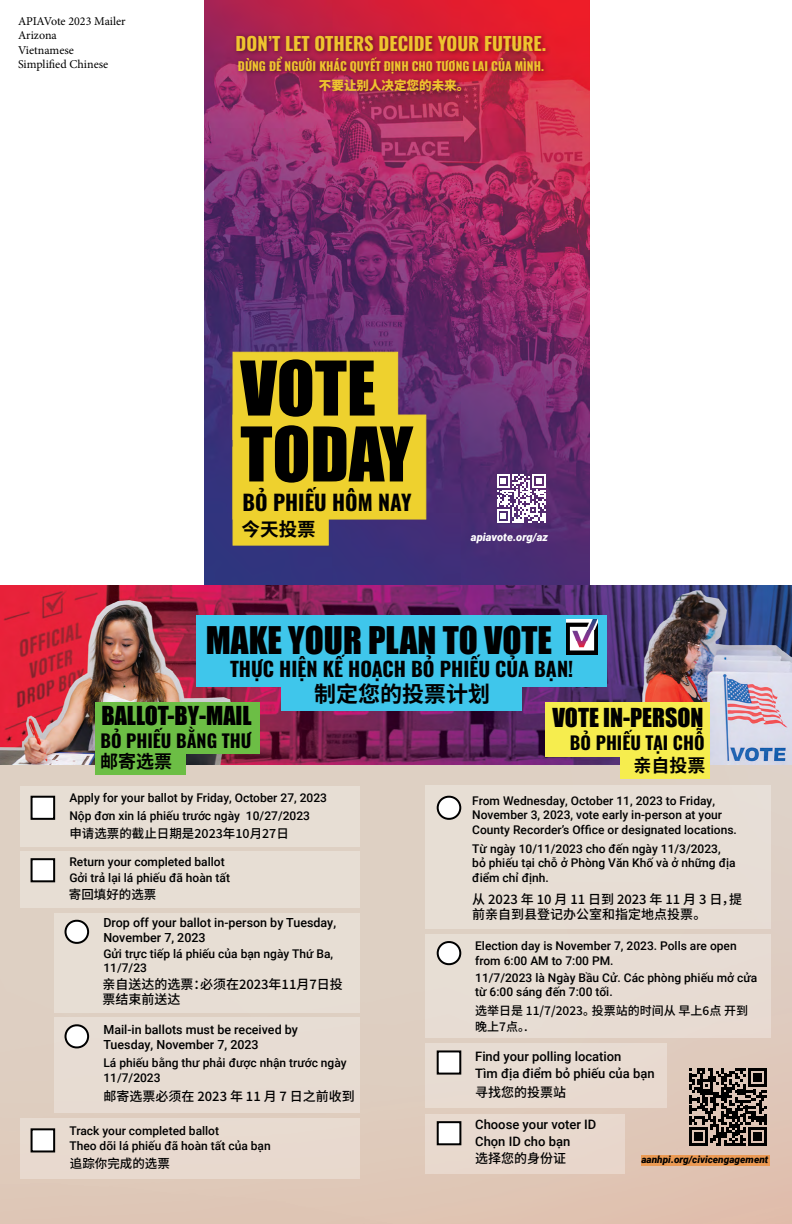
<style>
.page{position:relative;width:792px;height:1224px;background:#fff}
.page>*{position:absolute;margin:0;border:0;box-sizing:border-box;transform-origin:0 0}
.t1{font:69.6px/65.9px "Impact";color:#000}
.t2{font:35px "Impact";color:#000}
.t3{font:24px "Impact";color:#000}
.t4{font:700 22px "Noto Sans SC";color:#000}
.t5{font:21.3px "Oswald";color:#000}
.t6{font:20px "Oswald";color:#000}
.t7{font:18.6px "Oswald";color:#efc42f}
.t8{font:700 18.6px "Noto Sans SC";color:#000}
.t9{font:18px "Oswald";color:#000}
.t10{font:700 18px "Noto Sans SC";color:#000}
.t11{font:500 13px/15.6px "Noto Sans SC";color:#000}
.t12{font:500 13px "Roboto";color:#000}
.t13{font:500 12.5px/15px "Roboto";color:#000}
.t14{font:500 12.5px "Noto Sans SC";color:#000}
.t15{font:900 12.5px "Noto Sans SC";color:#efc42f}
.t16{font:12.1px "Oswald";color:#efc42f}
.t17{font:500 12px/14.4px "Roboto";color:#000}
.t18{font:12px/14.4px "Minion Pro";color:#000}
.t19{font:500 12px/15.6px "Noto Sans SC";color:#000}
.t20{font:italic 900 11.1px "Roboto";color:#fff}
.t21{font:italic 900 10px "Roboto";color:#000}
</style>
<div class="page">
<img style="left:205px;top:0;width:384px;height:585px">
<div style="left:233px;top:447px;width:96px;height:99px;background:#eed12e;border:1px solid #eed12e"></div>
<div style="left:233px;top:352px;width:165px;height:88px;background:#eed12e;border:1px solid #eed12e"></div>
<div style="left:233px;top:415px;width:193px;height:105px;background:#eed12e"></div>
<div style="left:233px;top:31px;width:318px;height:26px;background:#000;opacity:.48"></div>
<div style="left:234px;top:52px;width:315px;height:27px;background:#000;opacity:.48"></div>
<div style="left:316px;top:75px;width:151px;height:22px;background:#000;opacity:.48"></div>
<img style="left:0;top:1066px;width:790px;height:158px">
<div style="left:0;top:765px;width:792px;height:301px;background:#ded0c3"></div>
<img style="left:790px;top:765px;width:2px;height:166px">
<img style="left:0;top:585px;width:792px;height:180px">
<div style="left:197px;top:615px;width:410px;height:47px;background:#3fc6eb"></div>
<div style="left:197px;top:662px;width:410px;height:24px;background:#3fc6eb"></div>
<div style="left:281px;top:685px;width:241px;height:26px;background:#3fc6eb"></div>
<img style="left:566px;top:620px;width:32px;height:34px">
<div style="left:641px;top:1155px;width:128px;height:11px;background:#eb9953"></div>
<div style="left:20px;top:1118px;width:340px;height:61px;background:#e8d9cf"></div>
<div style="left:32px;top:1129px;width:22px;height:22px;background:#fff"></div>
<div style="left:31px;top:1128px;width:24px;height:24px;border:2px solid #000"></div>
<div style="left:55px;top:1017px;width:305px;height:96px;background:#e7dcd3"></div>
<div style="left:66px;top:1025px;width:22px;height:22px;background:#fff;border-radius:11px"></div>
<div style="left:65px;top:1024px;width:24px;height:24px;border:2px solid #000;border-radius:11px"></div>
<div style="left:55px;top:913px;width:305px;height:100px;background:#e7ded4"></div>
<div style="left:66px;top:921px;width:22px;height:22px;background:#fff;border-radius:11px"></div>
<div style="left:65px;top:920px;width:24px;height:24px;border:2px solid #000;border-radius:11px"></div>
<div style="left:20px;top:852px;width:340px;height:56px;background:#e7ded4"></div>
<div style="left:32px;top:859px;width:22px;height:22px;background:#fff"></div>
<div style="left:31px;top:858px;width:24px;height:24px;border:2px solid #000"></div>
<div style="left:20px;top:786px;width:340px;height:60px;background:#e7ded4"></div>
<div style="left:32px;top:797px;width:22px;height:22px;background:#fff"></div>
<div style="left:31px;top:796px;width:24px;height:24px;border:2px solid #000"></div>
<div style="left:95px;top:703px;width:165px;height:30px;background:#6cbe45"></div>
<div style="left:95px;top:727px;width:165px;height:26px;background:#6cbe45"></div>
<div style="left:95px;top:751px;width:91px;height:24px;background:#6cbe45"></div>
<div style="left:545px;top:703px;width:165px;height:29px;background:#f6ed4e"></div>
<div style="left:545px;top:731px;width:165px;height:26px;background:#f6ed4e"></div>
<div style="left:620px;top:755px;width:90px;height:24px;background:#f6ed4e"></div>
<div style="left:425px;top:1114px;width:200px;height:59px;background:#e8d8cd"></div>
<div style="left:438px;top:1122px;width:22px;height:22px;background:#fff"></div>
<div style="left:437px;top:1121px;width:24px;height:24px;border:2px solid #000"></div>
<div style="left:425px;top:1043px;width:242px;height:65px;background:#e8dbd1"></div>
<div style="left:438px;top:1051px;width:22px;height:23px;background:#fff"></div>
<div style="left:437px;top:1050px;width:24px;height:25px;border:2px solid #000"></div>
<div style="left:425px;top:934px;width:345px;height:104px;background:#e7dcd3"></div>
<div style="left:438px;top:942px;width:22px;height:22px;background:#fff;border-radius:11px"></div>
<div style="left:437px;top:941px;width:24px;height:24px;border:2px solid #000;border-radius:11px"></div>
<div style="left:425px;top:786px;width:345px;height:143px;background:#e7ded4"></div>
<div style="left:438px;top:797px;width:22px;height:22px;background:#fff;border-radius:11px"></div>
<div style="left:437px;top:796px;width:24px;height:24px;border:2px solid #000;border-radius:11px"></div>
<svg style="left:689px;top:1068px;width:78px;height:78px;background:#5c524b"></svg>
<svg style="left:497px;top:474px;width:49px;height:49px"></svg>
<p class="t18" style="left:18px;top:14px;width:109px">APIAVote 2023 Mailer<br>Arizona<br>Vietnamese<br>Simplified Chinese</p>
<h3 class="t7" style="left:236px;top:27px;width:312px">DON’T LET OTHERS DECIDE YOUR FUTURE.</h3>
<p class="t16" style="left:238px;top:55px;width:308px">ĐỪNG ĐỂ NGƯỜI KHÁC QUYẾT ĐỊNH CHO TƯƠNG LAI CỦA MÌNH.</p>
<p class="t15" style="left:319px;top:78px;width:152px">不要让别人决定您的未来。</p>
<h1 class="t1" style="left:240px;top:353px;width:174px">VOTE<br>TODAY</h1>
<h3 class="t5" style="left:243px;top:484px;width:171px">BỎ PHIẾU HÔM NAY</h3>
<h3 class="t8" style="left:242px;top:519px;width:76px">今天投票</h3>
<p class="t20" style="left:471px;top:529px;width:79px">apiavote.org/az</p>
<h2 class="t2" style="left:206px;top:613px;width:348px">MAKE YOUR PLAN TO VOTE</h2>
<h3 class="t4" style="left:314px;top:682px;width:177px">制定您的投票计划</h3>
<h3 class="t6" style="left:230px;top:651px;width:345px">THỰC HIỆN KẾ HOẠCH BỎ PHIẾU CỦA BẠN!</h3>
<h3 class="t3" style="left:102px;top:697px;width:152px">BALLOT-BY-MAIL</h3>
<h3 class="t10" style="left:100px;top:751px;width:73px">邮寄选票</h3>
<h3 class="t3" style="left:552px;top:699px;width:153px">VOTE IN-PERSON</h3>
<h3 class="t10" style="left:634px;top:755px;width:73px">亲自投票</h3>
<h3 class="t9" style="left:101px;top:724px;width:152px">BỎ PHIẾU BẰNG THƯ</h3>
<h3 class="t9" style="left:570px;top:727px;width:136px">BỎ PHIẾU TẠI CHỖ</h3>
<p class="t17" style="left:69px;top:790px;width:259px">Apply for your ballot by Friday, October 27, 2023</p>
<p class="t14" style="left:69px;top:826px;width:221px">申请选票的截止日期是2023年10月27日</p>
<p class="t17" style="left:69px;top:808px;width:242px">Nộp đơn xin lá phiếu trước ngày 10/27/2023</p>
<p class="t17" style="left:69px;top:854px;width:157px">Return your completed ballot</p>
<p class="t14" style="left:69px;top:887px;width:89px">寄回填好的选票</p>
<p class="t17" style="left:69px;top:870px;width:162px">Gởi trả lại lá phiếu đã hoàn tất</p>
<p class="t13" style="left:103px;top:914px;width:234px">Drop off your ballot in-person by Tuesday,<br>November 7, 2023</p>
<p class="t11" style="left:103px;top:976px;width:242px">亲自送达的选票：必须在2023年11月7日投票结束前送达</p>
<p class="t17" style="left:103px;top:946px;width:231px">Gửi trực tiếp lá phiếu của bạn ngày Thứ Ba,<br>11/7/23</p>
<p class="t13" style="left:103px;top:1022px;width:196px">Mail-in ballots must be received by<br>Tuesday, November 7, 2023</p>
<p class="t11" style="left:104px;top:1089px;width:253px">邮寄选票必须在 2023 年 11 月 7 日之前收到</p>
<p class="t17" style="left:103px;top:1055px;width:245px">Lá phiếu bằng thư phải được nhận trước ngày<br>11/7/2023</p>
<p class="t17" style="left:69px;top:1123px;width:151px">Track your completed ballot</p>
<p class="t14" style="left:70px;top:1157px;width:101px">追踪你完成的选票</p>
<p class="t17" style="left:69px;top:1138px;width:203px">Theo dõi lá phiếu đã hoàn tất của bạn</p>
<p class="t17" style="left:472px;top:793px;width:266px">From Wednesday, October 11, 2023 to Friday,<br>November 3, 2023, vote early in-person at your<br>County Recorder’s Office or designated locations.</p>
<p class="t17" style="left:472px;top:841px;width:265px">Từ ngày 10/11/2023 cho đến ngày 11/3/2023, bỏ phiếu tại chỗ ở Phòng Văn Khố và ở những địa điểm chỉ định.</p>
<p class="t11" style="left:472px;top:891px;width:271px">从 2023 年 10 月 11 日到 2023 年 11 月 3 日，提前亲自到县登记办公室和指定地点投票。</p>
<p class="t17" style="left:475px;top:938px;width:263px">Election day is November 7, 2023. Polls are open from 6:00 AM to 7:00 PM.</p>
<p class="t19" style="left:475px;top:1003px;width:274px">选举日是 11/7/2023。投票站的时间从 早上6点 开到晚上7点。.</p>
<p class="t17" style="left:475px;top:970px;width:284px">11/7/2023 là Ngày Bầu Cử. Các phòng phiếu mở cửa từ 6:00 sáng đến 7:00 tối.</p>
<p class="t12" style="left:475px;top:1047px;width:148px">Find your polling location</p>
<p class="t11" style="left:475px;top:1085px;width:92px">寻找您的投票站</p>
<p class="t12" style="left:475px;top:1065px;width:181px">Tìm địa điểm bỏ phiếu của bạn</p>
<p class="t12" style="left:475px;top:1116px;width:123px">Choose your voter ID</p>
<p class="t11" style="left:475px;top:1151px;width:92px">选择您的身份证</p>
<p class="t12" style="left:475px;top:1132px;width:97px">Chọn ID cho bạn</p>
<p class="t21" style="left:641px;top:1153px;width:128px">aanhpi.org/civicengagement</p>
</div>
